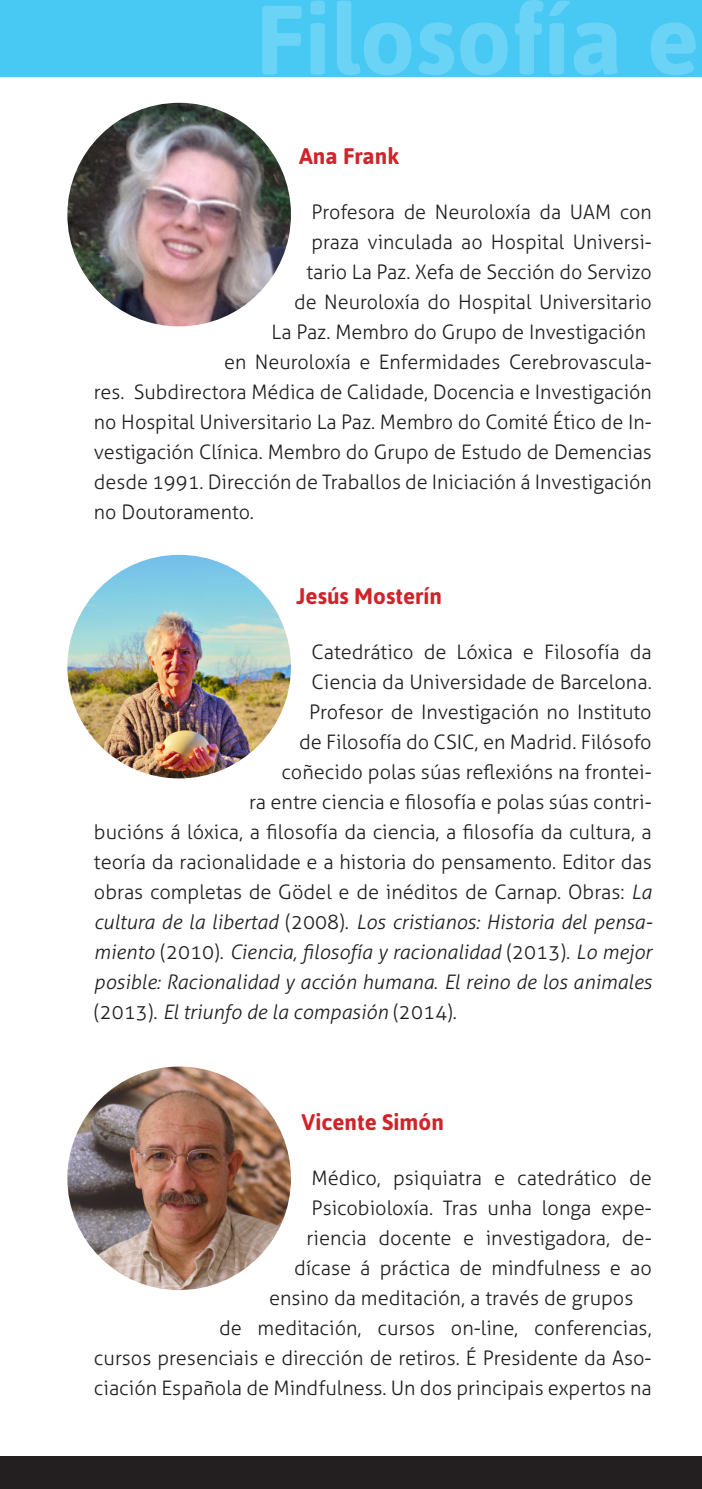
<style>
.page{position:relative;width:702px;height:1489px;background:#fff}
.page>*{position:absolute;margin:0;border:0;box-sizing:border-box;transform-origin:0 0}
.t1{font:700 22.5px "Asap";color:#d1232a}
.t2{font:300 20px "Aller";color:#231f20}
.t3{font:italic 300 20px "Aller";color:#231f20}
.s1{font-style:italic}
.s2{font-style:normal}
</style>
<div class="page">
<img style="left:67px;top:103px;width:224px;height:223px;border-radius:112px">
<img style="left:67px;top:555px;width:224px;height:223px;border-radius:112px">
<img style="left:67px;top:1066px;width:224px;height:223px;border-radius:112px">
<div style="left:0;top:0;width:702px;height:76px;background:#48c9f3"></div>
<svg style="left:262px;top:0;width:434px;height:75px"></svg>
<div style="left:0;top:1456px;width:702px;height:32px;background:#231f20"></div>
<p class="t1" style="left:299px;top:143px;width:102px">Ana Frank</p>
<p class="t2" style="left:311px;top:200px;width:342px">Profesora de Neuroloxía da UAM con</p>
<p class="t2" style="left:311px;top:230px;width:341px">praza vinculada ao Hospital Universi-</p>
<p class="t2" style="left:306px;top:260px;width:346px">tario La Paz. Xefa de Sección do Servizo</p>
<p class="t2" style="left:294px;top:290px;width:359px">de Neuroloxía do Hospital Universitario</p>
<p class="t2" style="left:271px;top:320px;width:376px">La Paz. Membro do Grupo de Investigación</p>
<p class="t2" style="left:224px;top:350px;width:429px">en Neuroloxía e Enfermidades Cerebrovascula-</p>
<p class="t2" style="left:94px;top:380px;width:559px">res. Subdirectora Médica de Calidade, Docencia e Investigación</p>
<p class="t2" style="left:94px;top:410px;width:559px">no Hospital Universitario La Paz. Membro do Comité Ético de In-</p>
<p class="t2" style="left:94px;top:440px;width:559px">vestigación Clínica. Membro do Grupo de Estudo de Demencias</p>
<p class="t2" style="left:94px;top:470px;width:559px">desde 1991. Dirección de Traballos de Iniciación á Investigación</p>
<p class="t2" style="left:94px;top:500px;width:161px">no Doutoramento.</p>
<p class="t1" style="left:296px;top:583px;width:147px">Jesús Mosterín</p>
<p class="t2" style="left:311px;top:640px;width:341px">Catedrático de Lóxica e Filosofía da</p>
<p class="t2" style="left:311px;top:670px;width:342px">Ciencia da Universidade de Barcelona.</p>
<p class="t2" style="left:309px;top:700px;width:344px">Profesor de Investigación no Instituto</p>
<p class="t2" style="left:299px;top:730px;width:354px">de Filosofía do CSIC, en Madrid. Filósofo</p>
<p class="t2" style="left:281px;top:760px;width:372px">coñecido polas súas reflexións na frontei-</p>
<p class="t2" style="left:249px;top:790px;width:404px">ra entre ciencia e filosofía e polas súas contri-</p>
<p class="t2" style="left:94px;top:820px;width:559px">bucións á lóxica, a filosofía da ciencia, a filosofía da cultura, a</p>
<p class="t2" style="left:94px;top:850px;width:559px">teoría da racionalidade e a historia do pensamento. Editor das</p>
<p class="t2" style="left:94px;top:880px;width:559px">obras completas de Gödel e de inéditos de Carnap. Obras: <span class="s1">La</span></p>
<p class="t3" style="left:94px;top:910px;width:560px">cultura de la libertad <span class="s2">(2008).</span> Los cristianos: Historia del pensa-</p>
<p class="t3" style="left:94px;top:940px;width:559px">miento <span class="s2">(2010).</span> Ciencia, filosofía y racionalidad <span class="s2">(2013).</span> Lo mejor</p>
<p class="t3" style="left:94px;top:970px;width:559px">posible: Racionalidad y acción humana<span class="s2">.</span> El reino de los animales</p>
<p class="t3" style="left:94px;top:1000px;width:364px"><span class="s2">(2013).</span> El triunfo de la compasión <span class="s2">(2014).</span></p>
<p class="t1" style="left:301px;top:1108px;width:144px">Vicente Simón</p>
<p class="t2" style="left:311px;top:1165px;width:341px">Médico, psiquiatra e catedrático de</p>
<p class="t2" style="left:311px;top:1195px;width:342px">Psicobioloxía. Tras unha longa expe-</p>
<p class="t2" style="left:306px;top:1225px;width:346px">riencia docente e investigadora, de-</p>
<p class="t2" style="left:294px;top:1255px;width:359px">dícase á práctica de mindfulness e ao</p>
<p class="t2" style="left:269px;top:1285px;width:366px">ensino da meditación, a través de grupos</p>
<p class="t2" style="left:219px;top:1315px;width:434px">de meditación, cursos on-line, conferencias,</p>
<p class="t2" style="left:94px;top:1345px;width:559px">cursos presenciais e dirección de retiros. É Presidente da Aso-</p>
<p class="t2" style="left:94px;top:1375px;width:559px">ciación Española de Mindfulness. Un dos principais expertos na</p>
</div>
